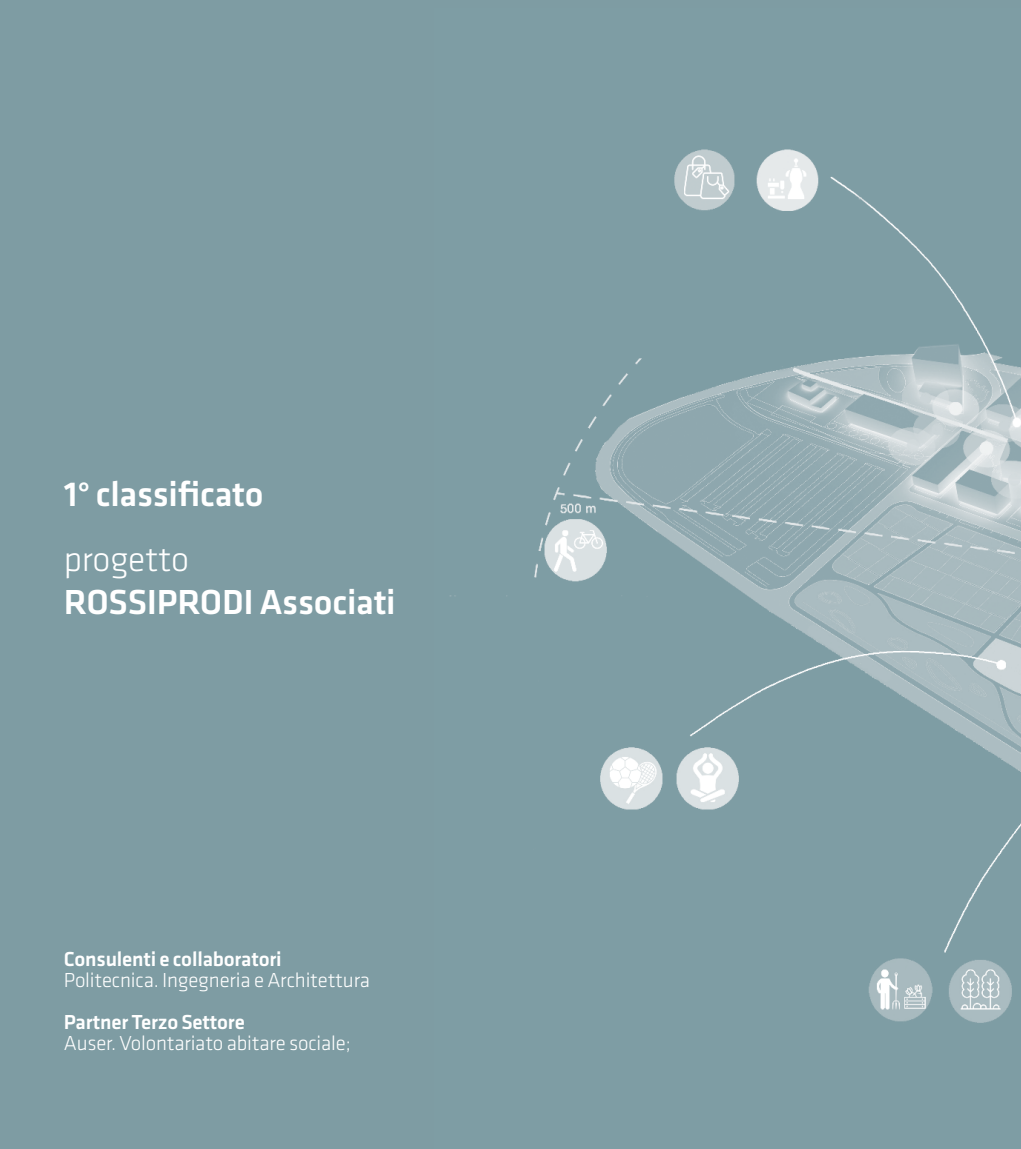
<style>
.page{position:relative;width:1021px;height:1149px;background:#fff}
.page>*{position:absolute;margin:0;border:0;box-sizing:border-box;transform-origin:0 0}
.t1{font:500 36px "Klavika";letter-spacing:-.01em;color:#fff}
.t2{font:300 36px "Klavika";letter-spacing:-.01em;color:#fff}
.t3{font:300 21px "Klavika";letter-spacing:-.01em;color:#fff}
.t4{font:500 21px "Klavika";letter-spacing:-.01em;color:#fff}
</style>
<div class="page">
<div style="left:0;top:0;width:1020px;height:1148px;background:#7e9ca3"></div>
<img style="left:450px;top:149px;width:570px;height:874px">
<h1 class="t1" style="left:64px;top:480px;width:201px">1° classificato</h1>
<h1 class="t2" style="left:64px;top:540px;width:127px">progetto</h1>
<h1 class="t1" style="left:64px;top:588px;width:333px">ROSSIPRODI Associati</h1>
<p class="t4" style="left:64px;top:950px;width:219px">Consulenti e collaboratori</p>
<p class="t3" style="left:64px;top:969px;width:308px">Politecnica. Ingegneria e Architettura</p>
<p class="t4" style="left:64px;top:1013px;width:182px">Partner Terzo Settore</p>
<p class="t3" style="left:64px;top:1032px;width:288px">Auser. Volontariato abitare sociale;</p>
</div>
